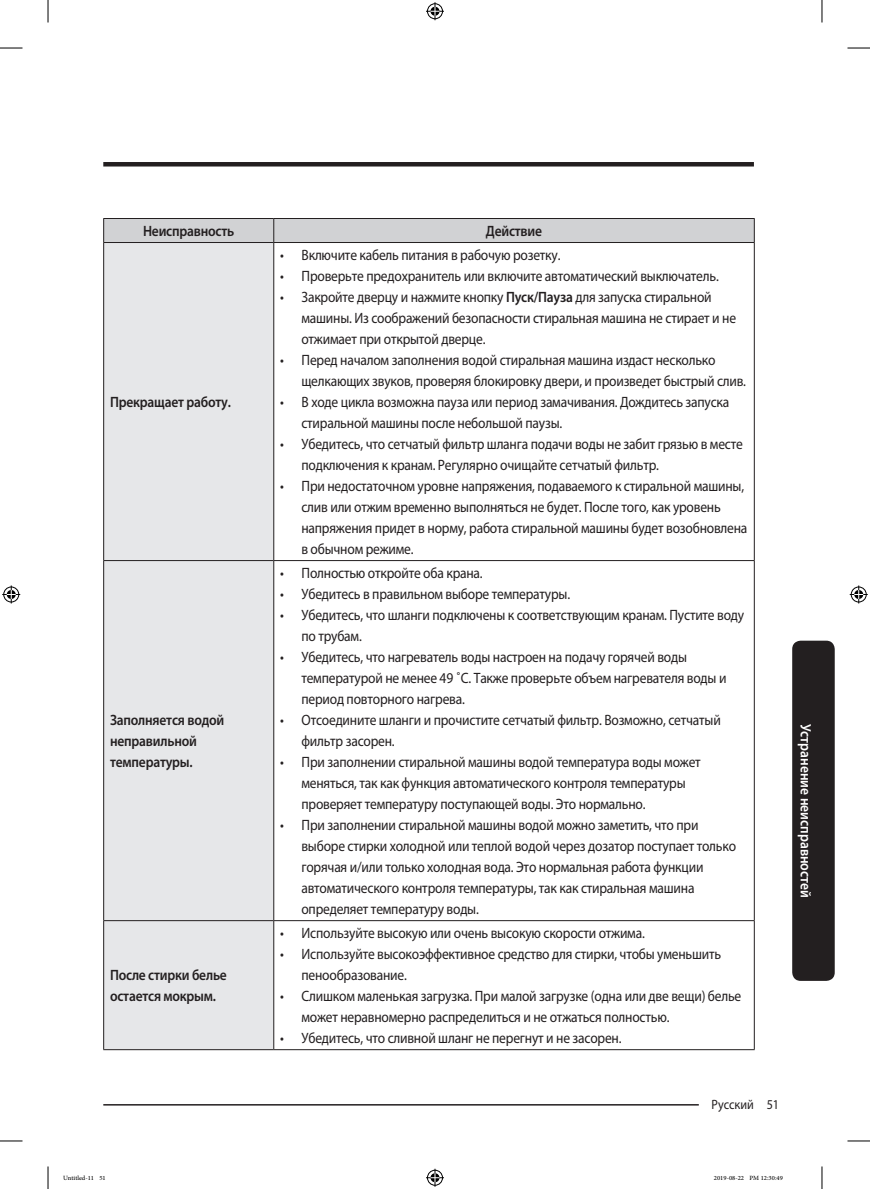
<style>
.page{position:relative;width:870px;height:1189px;background:#fff}
.page>*{position:absolute;margin:0;border:0;box-sizing:border-box;transform-origin:0 0}
.t1{font:15px/21px "Myriad Pro";letter-spacing:-.015em;color:#231f20;scale:.9 1}
.P_Center{font:600 15px/21px "Myriad Pro";letter-spacing:-.015em;color:#231f20;scale:.9 1}
.Sidebar{font:600 15px "Myriad Pro";color:#fff;scale:.9 1}
.t2{font:13.5px "Myriad Pro";color:#231f20;scale:.9 1}
.t3{font:9px "Adobe Arabic";color:#000}
.s1{font-weight:600}
</style>
<div class="page">
<hr style="left:103px;top:162px;width:651px;height:4px;background:#231f20">
<hr style="left:103px;top:1104px;width:651px;height:1px;background:#231f20">
<div style="left:699px;top:1096px;width:68px;height:15px;background:#fff"></div>
<div style="left:792px;top:641px;width:43px;height:340px;background:#231f20;border-radius:9px"></div>
<div style="left:104px;top:243px;width:169px;height:806px;background:#e6e7e9"></div>
<div style="left:103px;top:218px;width:652px;height:24px;background:#d1d2d4"></div>
<hr style="left:103px;top:242px;width:171px;height:1px;background:#231f20">
<hr style="left:103px;top:243px;width:1px;height:317px;background:#231f20">
<hr style="left:274px;top:242px;width:481px;height:1px;background:#231f20">
<hr style="left:273px;top:243px;width:1px;height:317px;background:#231f20">
<hr style="left:754px;top:243px;width:1px;height:317px;background:#231f20">
<hr style="left:103px;top:560px;width:171px;height:1px;background:#231f20">
<hr style="left:103px;top:561px;width:1px;height:359px;background:#231f20">
<hr style="left:274px;top:560px;width:481px;height:1px;background:#231f20">
<hr style="left:273px;top:561px;width:1px;height:359px;background:#231f20">
<hr style="left:754px;top:561px;width:1px;height:359px;background:#231f20">
<hr style="left:103px;top:920px;width:171px;height:1px;background:#231f20">
<hr style="left:103px;top:921px;width:1px;height:128px;background:#231f20">
<hr style="left:274px;top:920px;width:481px;height:1px;background:#231f20">
<hr style="left:273px;top:921px;width:1px;height:128px;background:#231f20">
<hr style="left:754px;top:921px;width:1px;height:128px;background:#231f20">
<hr style="left:103px;top:1049px;width:171px;height:1px;background:#231f20">
<hr style="left:274px;top:1049px;width:481px;height:1px;background:#231f20">
<svg style="left:0;top:48px;width:22px;height:1px"></svg>
<svg style="left:847px;top:48px;width:23px;height:1px"></svg>
<svg style="left:0;top:1141px;width:22px;height:1px"></svg>
<svg style="left:847px;top:1141px;width:23px;height:1px"></svg>
<svg style="left:48px;top:0;width:1px;height:23px"></svg>
<svg style="left:48px;top:1166px;width:1px;height:23px"></svg>
<svg style="left:822px;top:0;width:1px;height:23px"></svg>
<svg style="left:822px;top:1166px;width:1px;height:23px"></svg>
<svg style="left:426px;top:2px;width:18px;height:18px"></svg>
<svg style="left:426px;top:1169px;width:18px;height:18px"></svg>
<svg style="left:2px;top:585px;width:18px;height:18px"></svg>
<svg style="left:850px;top:585px;width:18px;height:18px"></svg>
<p class="P_Center" style="left:143px;top:221px;width:103px">Неисправность</p>
<p class="P_Center" style="left:486px;top:221px;width:64px">Действие</p>
<p class="P_Center" style="left:110px;top:392px;width:136px">Прекращает работу.</p>
<p class="P_Center" style="left:110px;top:710px;width:129px">Заполняется водой неправильной температуры.</p>
<p class="P_Center" style="left:110px;top:965px;width:131px">После стирки белье остается мокрым.</p>
<p class="t1" style="left:280px;top:245px;width:313px">• Включите кабель питания в рабочую розетку.</p>
<p class="t1" style="left:280px;top:266px;width:489px">• Проверьте предохранитель или включите автоматический выключатель.</p>
<p class="t1" style="left:301px;top:287px;width:485px;text-indent:-21px">• Закройте дверцу и нажмите кнопку <span class="s1">Пуск/Пауза</span> для запуска стиральной машины. Из соображений безопасности стиральная машина не стирает и не отжимает при открытой дверце.</p>
<p class="t1" style="left:301px;top:350px;width:496px;text-indent:-21px">• Перед началом заполнения водой стиральная машина издаст несколько щелкающих звуков, проверяя блокировку двери, и произведет быстрый слив.</p>
<p class="t1" style="left:301px;top:392px;width:477px;text-indent:-21px">• В ходе цикла возможна пауза или период замачивания. Дождитесь запуска стиральной машины после небольшой паузы.</p>
<p class="t1" style="left:301px;top:434px;width:492px;text-indent:-21px">• Убедитесь, что сетчатый фильтр шланга подачи воды не забит грязью в месте подключения к кранам. Регулярно очищайте сетчатый фильтр.</p>
<p class="t1" style="left:301px;top:476px;width:497px;text-indent:-21px">• При недостаточном уровне напряжения, подаваемого к стиральной машины, слив или отжим временно выполняться не будет. После того, как уровень напряжения придет в норму, работа стиральной машины будет возобновлена в обычном режиме.</p>
<p class="t1" style="left:280px;top:563px;width:227px">• Полностью откройте оба крана.</p>
<p class="t1" style="left:280px;top:584px;width:324px">• Убедитесь в правильном выборе температуры.</p>
<p class="t1" style="left:301px;top:605px;width:493px;text-indent:-21px">• Убедитесь, что шланги подключены к соответствующим кранам. Пустите воду по трубам.</p>
<p class="t1" style="left:301px;top:647px;width:474px;text-indent:-21px">• Убедитесь, что нагреватель воды настроен на подачу горячей воды температурой не менее 49 ˚C. Также проверьте объем нагревателя воды и период повторного нагрева.</p>
<p class="t1" style="left:301px;top:710px;width:467px;text-indent:-21px">• Отсоедините шланги и прочистите сетчатый фильтр. Возможно, сетчатый фильтр засорен.</p>
<p class="t1" style="left:301px;top:752px;width:445px;text-indent:-21px">• При заполнении стиральной машины водой температура воды может меняться, так как функция автоматического контроля температуры проверяет температуру поступающей воды. Это нормально.</p>
<p class="t1" style="left:301px;top:815px;width:484px;text-indent:-21px">• При заполнении стиральной машины водой можно заметить, что при выборе стирки холодной или теплой водой через дозатор поступает только горячая и/или только холодная вода. Это нормальная работа функции автоматического контроля температуры, так как стиральная машина определяет температуру воды.</p>
<p class="t1" style="left:280px;top:923px;width:407px">• Используйте высокую или очень высокую скорости отжима.</p>
<p class="t1" style="left:301px;top:944px;width:468px;text-indent:-21px">• Используйте высокоэффективное средство для стирки, чтобы уменьшить пенообразование.</p>
<p class="t1" style="left:301px;top:986px;width:490px;text-indent:-21px">• Слишком маленькая загрузка. При малой загрузке (одна или две вещи) белье может неравномерно распределиться и не отжаться полностью.</p>
<p class="t1" style="left:280px;top:1028px;width:381px">• Убедитесь, что сливной шланг не перегнут и не засорен.</p>
<p class="Sidebar" style="left:814px;top:724px;width:195px;rotate:90deg">Устранение неисправностей</p>
<p class="t2" style="left:711px;top:1097px;width:77px">Русский 51</p>
<p class="t3" style="left:63px;top:1171px;width:44px">Untitled-11 51</p>
<p class="t3" style="left:714px;top:1171px;width:70px">2019-08-22 PM 12:30:49</p>
</div>
